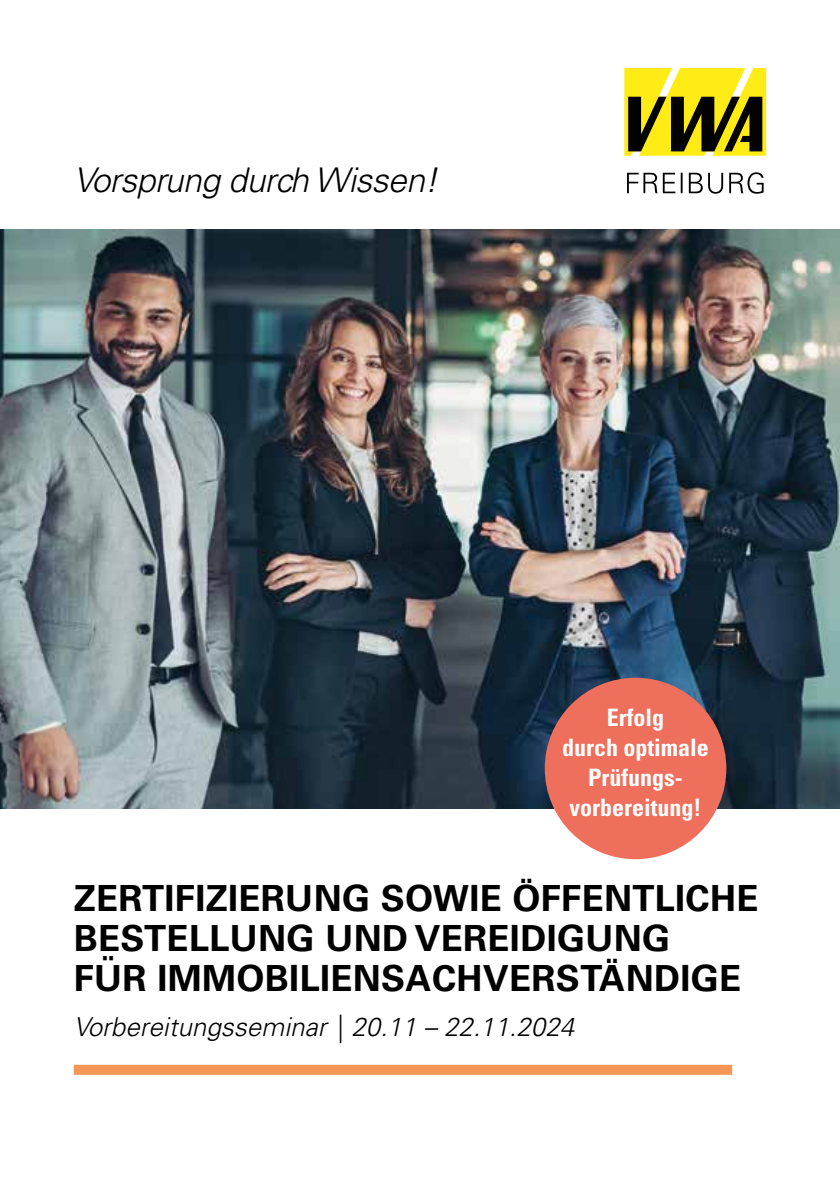
<style>
.page{position:relative;width:840px;height:1191px;background:#fff}
.page>*{position:absolute;margin:0;border:0;box-sizing:border-box;transform-origin:0 0}
.t1{font:700 36px/40px "Univers LT Pro 65";letter-spacing:.01em;color:#000}
.t2{font:italic 300 34px "Univers LT Pro 45";letter-spacing:-.02em;color:#000}
.t3{font:italic 300 26px "Univers LT Pro 45";color:#000}
.t4{font:700 condensed 24px/30px "Univers LT Pro";color:#fff;text-align:center}
</style>
<div class="page">
<img style="left:0;top:230px;width:839px;height:578px">
<svg style="left:627px;top:172px;width:136px;height:22px"></svg>
<svg style="left:624px;top:68px;width:141px;height:88px;background:#a99d1c"></svg>
<div style="left:544px;top:677px;width:182px;height:182px;background:#ee6f5c;border-radius:50%"></div>
<div style="left:74px;top:1064px;width:657px;height:10px;background:#f49655"></div>
<p class="t2" style="left:74px;top:164px;width:365px">Vorsprung durch Wissen!</p>
<p class="t4" style="left:562px;top:704px;width:148px">Erfolg<br>durch optimale<br>Prüfungs&shy;vorbereitung!</p>
<p class="t1" style="left:74px;top:877px;width:685px">ZERTIFIZIERUNG SOWIE ÖFFENTLICHE<br>BESTELLUNG UND VEREIDIGUNG<br>FÜR IMMOBILIENSACHVERSTÄNDIGE</p>
<p class="t3" style="left:74px;top:1014px;width:501px">Vorbereitungsseminar | 20.11 – 22.11.2024</p>
</div>
